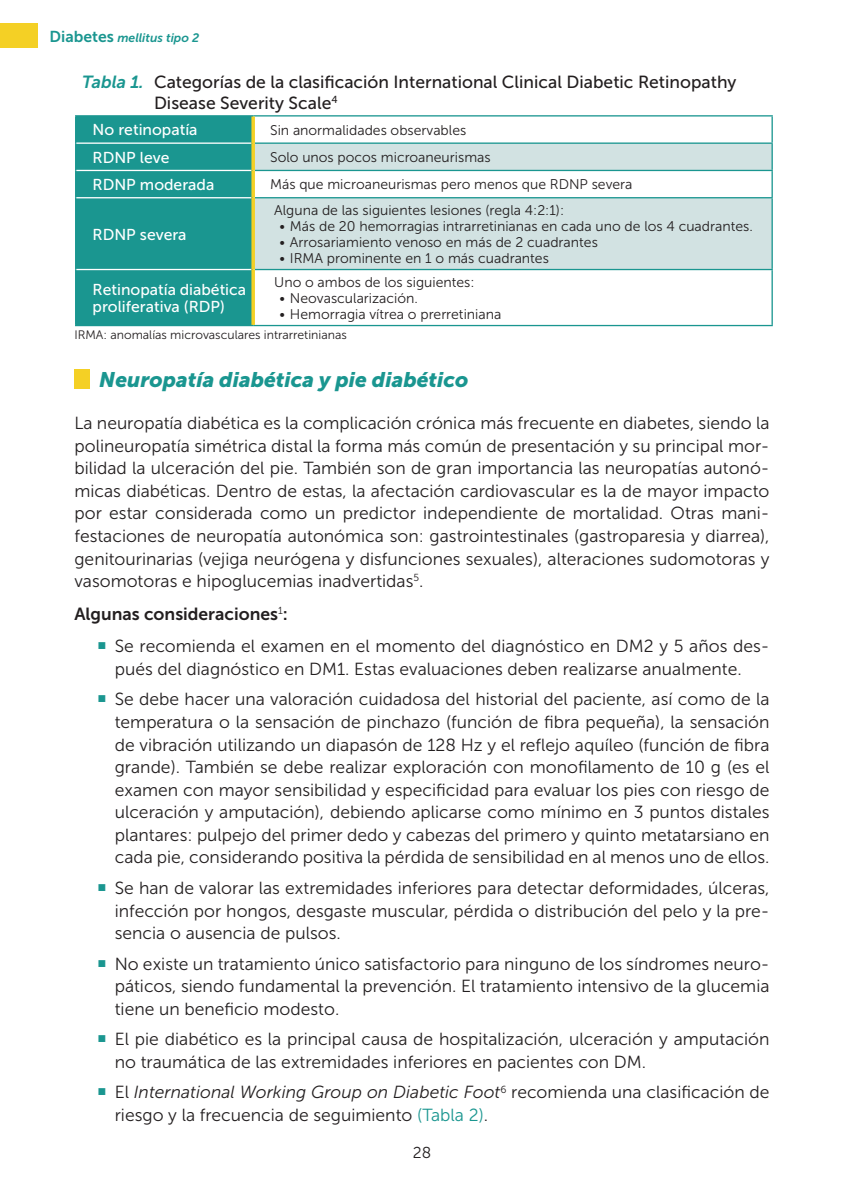
<style>
.page{position:relative;width:844px;height:1191px;background:#fff}
.page>*{position:absolute;margin:0;border:0;box-sizing:border-box;transform-origin:0 0}
.t1{font:italic 21px "Museo Sans 900";color:#1a9690}
.t2{font:17.5px/22.6px "Museo Sans 300";color:#231f20;text-align:justify}
.t3{font:17.5px/21px "Museo Sans 500";color:#231f20}
.t4{font:17.5px "Museo Sans 700";color:#231f20}
.t5{font:15.75px/17.5px "Museo Sans 500";color:#fff}
.t6{font:15.75px "Museo Sans 300";color:#231f20}
.t7{font:14px "Museo Sans 300";color:#231f20}
.t8{font:12.25px "Museo Sans 300";color:#231f20}
.t9{font:italic 12.25px "Museo Sans 700";color:#1a9690}
.s1{font-style:normal;font-size:15.75px}
.s2{font-family:"Museo Sans 700";font-style:italic;color:#1a9690}
.s3{color:#1a9690}
.s4{font-style:italic}
</style>
<div class="page">
<div style="left:0;top:23px;width:38px;height:24px;background:#f4d025"></div>
<svg style="left:255px;top:144px;width:516px;height:125px;fill:#d2e2e2"></svg>
<hr style="left:75px;top:115px;width:178px;height:1px;background:#1a9690">
<hr style="left:253px;top:115px;width:519px;height:1px;background:#1a9690">
<hr style="left:255px;top:142px;width:517px;height:2px;background:#1a9690">
<div style="left:75px;top:116px;width:176px;height:209px;background:#1a9690"></div>
<hr style="left:255px;top:170px;width:517px;height:1px;background:#1a9690">
<svg style="left:771px;top:116px;width:1px;height:81px"></svg>
<hr style="left:75px;top:198px;width:1px;height:71px;background:#1a9690">
<hr style="left:255px;top:197px;width:517px;height:1px;background:#1a9690">
<hr style="left:771px;top:198px;width:1px;height:71px;background:#1a9690">
<hr style="left:75px;top:269px;width:1px;height:56px;background:#1a9690">
<hr style="left:255px;top:269px;width:517px;height:1px;background:#1a9690">
<hr style="left:771px;top:270px;width:1px;height:55px;background:#1a9690">
<hr style="left:75px;top:325px;width:178px;height:1px;background:#1a9690">
<hr style="left:253px;top:325px;width:519px;height:1px;background:#1a9690">
<hr style="left:76px;top:142px;width:175px;height:2px;background:#fff">
<hr style="left:76px;top:170px;width:175px;height:1px;background:#fff">
<hr style="left:76px;top:197px;width:175px;height:1px;background:#fff">
<hr style="left:76px;top:269px;width:175px;height:1px;background:#fff">
<svg style="left:251px;top:116px;width:4px;height:27px"></svg>
<svg style="left:251px;top:143px;width:4px;height:27px"></svg>
<svg style="left:251px;top:170px;width:4px;height:28px"></svg>
<svg style="left:251px;top:198px;width:4px;height:71px"></svg>
<svg style="left:251px;top:269px;width:4px;height:56px"></svg>
<div style="left:74px;top:370px;width:16px;height:19px;background:#f4d025"></div>
<p class="t9" style="left:49px;top:31px;width:151px"><span class="s1">Diabetes</span> mellitus tipo 2</p>
<p class="t3" style="left:154px;top:71px;width:584px;text-indent:-72px"><span class="s2">Tabla 1.</span> Categorías de la clasificación International Clinical Diabetic Retinopathy<br>Disease Severity Scale<sup>4</sup></p>
<p class="t5" style="left:93px;top:121px;width:106px">No retinopatía</p>
<p class="t7" style="left:270px;top:122px;width:198px">Sin anormalidades observables</p>
<p class="t5" style="left:93px;top:149px;width:78px">RDNP leve</p>
<p class="t7" style="left:270px;top:150px;width:222px">Solo unos pocos microaneurismas</p>
<p class="t5" style="left:93px;top:176px;width:123px">RDNP moderada</p>
<p class="t7" style="left:270px;top:177px;width:364px">Más que microaneurismas pero menos que RDNP severa</p>
<p class="t5" style="left:93px;top:225px;width:95px">RDNP severa</p>
<p class="t7" style="left:274px;top:203px;width:291px">Alguna de las siguientes lesiones (regla 4:2:1):</p>
<p class="t7" style="left:279px;top:219px;width:474px">• Más de 20 hemorragias intrarretinianas en cada uno de los 4 cuadrantes.</p>
<p class="t7" style="left:279px;top:234px;width:320px">• Arrosariamiento venoso en más de 2 cuadrantes</p>
<p class="t7" style="left:279px;top:250px;width:271px">• IRMA prominente en 1 o más cuadrantes</p>
<p class="t5" style="left:93px;top:280px;width:155px">Retinopatía diabética proliferativa (RDP)</p>
<p class="t7" style="left:274px;top:275px;width:202px">Uno o ambos de los siguientes:</p>
<p class="t7" style="left:279px;top:290px;width:140px">• Neovascularización.</p>
<p class="t7" style="left:279px;top:306px;width:223px">• Hemorragia vítrea o prerretiniana</p>
<p class="t8" style="left:74px;top:328px;width:274px">IRMA: anomalías microvasculares intrarretinianas</p>
<p class="t1" style="left:99px;top:367px;width:370px">Neuropatía diabética y pie diabético</p>
<p class="t2" style="left:74px;top:412px;width:696px">La neuropatía diabética es la complicación crónica más frecuente en diabetes, siendo la polineuropatía simétrica distal la forma más común de presentación y su principal mor&shy;bilidad la ulceración del pie. También son de gran importancia las neuropatías autonó&shy;micas diabéticas. Dentro de estas, la afectación cardiovascular es la de mayor impacto por estar considerada como un predictor independiente de mortalidad. Otras mani&shy;festaciones de neuropatía autonómica son: gastrointestinales (gastroparesia y diarrea), genitourinarias (vejiga neurógena y disfunciones sexuales), alteraciones sudomotoras y vasomotoras e hipoglucemias inadvertidas<sup>5</sup>.</p>
<p class="t4" style="left:74px;top:604px;width:215px">Algunas consideraciones<sup>1</sup>:</p>
<p class="t2" style="left:97px;top:635px;width:673px;text-align:center"><span class="s3">○</span> Se recomienda el examen en el momento del diagnóstico en DM2 y 5 años des&shy;pués del diagnóstico en DM1. Estas evaluaciones deben realizarse anualmente.</p>
<p class="t2" style="left:115px;top:688px;width:656px;text-indent:-18px"><span class="s3">○</span> Se debe hacer una valoración cuidadosa del historial del paciente, así como de la temperatura o la sensación de pinchazo (función de fibra pequeña), la sensación de vibración utilizando un diapasón de 128 Hz y el reflejo aquíleo (función de fibra grande). También se debe realizar exploración con monofilamento de 10 g (es el examen con mayor sensibilidad y especificidad para evaluar los pies con riesgo de ulceración y amputación), debiendo aplicarse como mínimo en 3 puntos distales plantares: pulpejo del primer dedo y cabezas del primero y quinto metatarsiano en cada pie, considerando positiva la pérdida de sensibilidad en al menos uno de ellos.</p>
<p class="t2" style="left:115px;top:876px;width:656px;text-indent:-18px"><span class="s3">○</span> Se han de valorar las extremidades inferiores para detectar deformidades, úlceras, infección por hongos, desgaste muscular, pérdida o distribución del pelo y la pre&shy;sencia o ausencia de pulsos.</p>
<p class="t2" style="left:115px;top:952px;width:656px;text-indent:-18px"><span class="s3">○</span> No existe un tratamiento único satisfactorio para ninguno de los síndromes neuro&shy;páticos, siendo fundamental la prevención. El tratamiento intensivo de la glucemia tiene un beneficio modesto.</p>
<p class="t2" style="left:115px;top:1028px;width:656px;text-indent:-18px"><span class="s3">○</span> El pie diabético es la principal causa de hospitalización, ulceración y amputación no traumática de las extremidades inferiores en pacientes con DM.</p>
<p class="t2" style="left:115px;top:1081px;width:656px;text-indent:-18px"><span class="s3">○</span> El <span class="s4">International Working Group on Diabetic Foot</span><sup>6</sup> recomienda una clasificación de riesgo y la frecuencia de seguimiento <span class="s3">(Tabla 2)</span>.</p>
<p class="t6" style="left:412px;top:1144px;width:20px">28</p>
</div>
